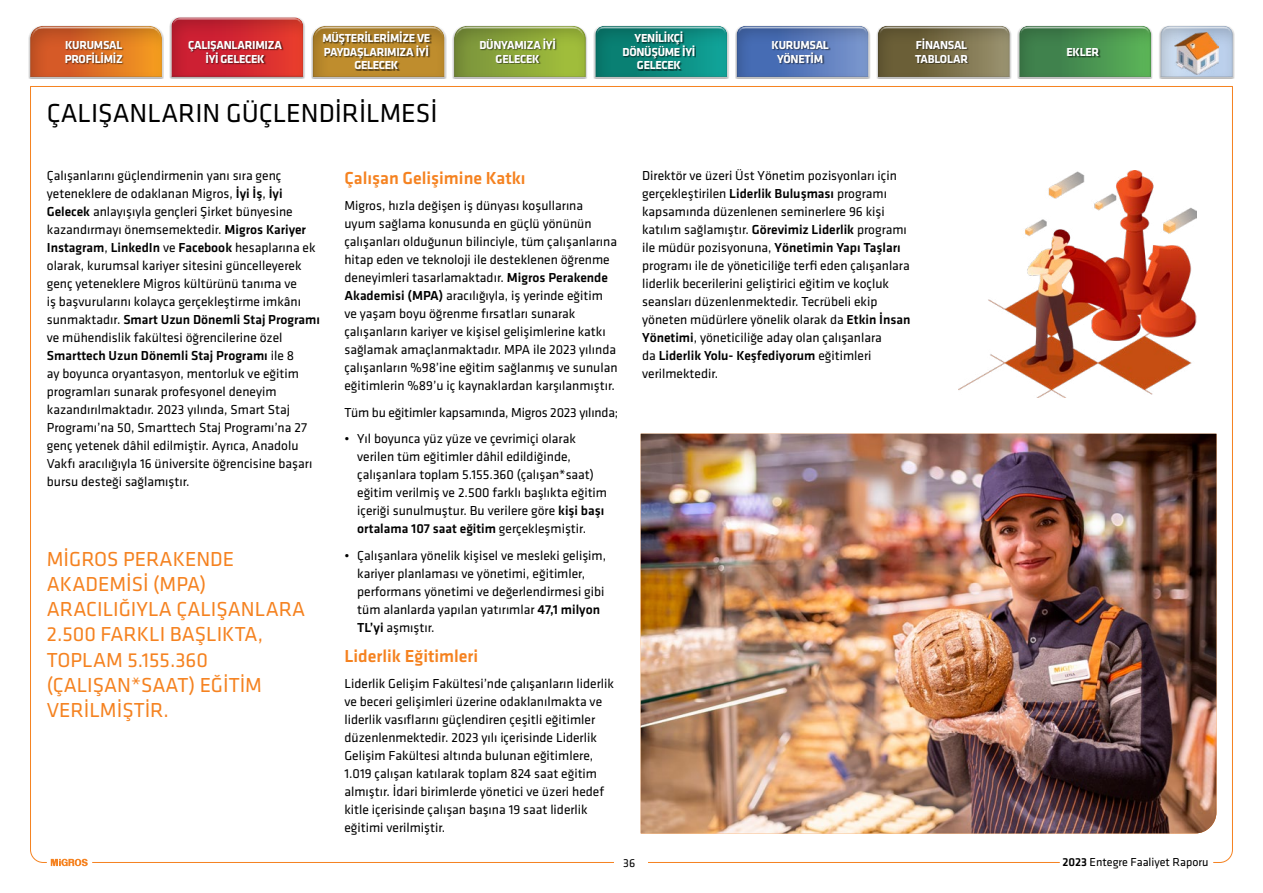
<style>
.page{position:relative;width:1263px;height:893px;background:#fff}
.page>*{position:absolute;margin:0;border:0;box-sizing:border-box;transform-origin:0 0}
.t1{font:27px "Klavika";color:#000}
.t2{font:21px/25.2px "Klavika";color:#f58220}
.t3{font:500 18px "Klavika";color:#f58220}
.t4{font:13.5px/18px "Klavika";color:#000}
.t5{font:700 12px/13.5px "Klavika";letter-spacing:-.025em;color:#fff;text-align:center}
.t6{font:12px "Klavika";color:#000}
.s1{font-weight:500}
</style>
<div class="page">
<img style="left:641px;top:434px;width:571px;height:399px">
<img style="left:959px;top:170px;width:238px;height:228px">
<hr style="left:92px;top:862px;width:968px;height:1px;background:#f58220">
<svg style="left:1212px;top:87px;width:21px;height:776px"></svg>
<hr style="left:30px;top:86px;width:1203px;height:1px;background:#f58220">
<div style="left:615px;top:855px;width:33px;height:16px;background:#fff"></div>
<div style="left:28px;top:25px;width:136px;height:54px;background:#000;opacity:.75"></div>
<div style="left:150px;top:0;width:175px;height:86px;background:#000;opacity:.2"></div>
<div style="left:169px;top:15px;width:136px;height:11px;background:#fff"></div>
<div style="left:169px;top:17px;width:136px;height:62px;background:#000;opacity:.75"></div>
<div style="left:291px;top:7px;width:176px;height:79px;background:#000;opacity:.2"></div>
<div style="left:311px;top:24px;width:135px;height:14px;background:#fff"></div>
<div style="left:311px;top:25px;width:135px;height:54px;background:#000;opacity:.75"></div>
<div style="left:593px;top:25px;width:136px;height:54px;background:#000;opacity:.75"></div>
<div style="left:716px;top:7px;width:174px;height:79px;background:#000;opacity:.2"></div>
<div style="left:735px;top:24px;width:135px;height:11px;background:#fff"></div>
<div style="left:735px;top:25px;width:135px;height:54px;background:#000;opacity:.75"></div>
<div style="left:857px;top:7px;width:176px;height:79px;background:#000;opacity:.2"></div>
<div style="left:876px;top:24px;width:135px;height:11px;background:#fff"></div>
<div style="left:876px;top:25px;width:135px;height:54px;background:#000;opacity:.75"></div>
<div style="left:999px;top:7px;width:174px;height:79px;background:#000;opacity:.2"></div>
<div style="left:1017px;top:24px;width:136px;height:11px;background:#fff"></div>
<div style="left:1017px;top:25px;width:136px;height:54px;background:#000;opacity:.75"></div>
<div style="left:1140px;top:7px;width:115px;height:79px;background:#000;opacity:.2"></div>
<div style="left:1159px;top:24px;width:76px;height:11px;background:#fff"></div>
<div style="left:1159px;top:25px;width:76px;height:54px;background:#000;opacity:.75"></div>
<div style="left:432px;top:7px;width:176px;height:79px;background:#000;opacity:.2"></div>
<div style="left:452px;top:24px;width:136px;height:15px;background:#fff"></div>
<div style="left:452px;top:25px;width:136px;height:54px;background:#000;opacity:.75"></div>
<svg style="left:30px;top:86px;width:58px;height:780px"></svg>
<img style="left:1174px;top:33px;width:45px;height:41px">
<div style="left:65px;top:41px;width:59px;height:23px;background:#000;opacity:.6"></div>
<div style="left:1067px;top:49px;width:34px;height:9px;background:#000;opacity:.6"></div>
<div style="left:772px;top:41px;width:58px;height:23px;background:#000;opacity:.6"></div>
<div style="left:915px;top:38px;width:55px;height:26px;background:#000;opacity:.6"></div>
<div style="left:189px;top:41px;width:95px;height:23px;background:#000;opacity:.6"></div>
<div style="left:480px;top:38px;width:77px;height:26px;background:#000;opacity:.6"></div>
<div style="left:624px;top:31px;width:72px;height:40px;background:#000;opacity:.6"></div>
<div style="left:323px;top:31px;width:108px;height:40px;background:#000;opacity:.6"></div>
<p class="t5" style="left:188px;top:39px;width:95px">ÇALIŞANLARIMIZA<br>İYİ GELECEK</p>
<p class="t5" style="left:479px;top:39px;width:78px">DÜNYAMIZA İYİ<br>GELECEK</p>
<p class="t5" style="left:622px;top:32px;width:74px">YENİLİKÇİ<br>DÖNÜŞÜME İYİ<br>GELECEK</p>
<p class="t5" style="left:322px;top:32px;width:110px">MÜŞTERİLERİMİZE VE<br>PAYDAŞLARIMIZA İYİ<br>GELECEK</p>
<p class="t5" style="left:771px;top:39px;width:59px">KURUMSAL<br>YÖNETİM</p>
<p class="t5" style="left:915px;top:39px;width:54px;text-align:left">FİNANSAL<br>TABLOLAR</p>
<p class="t5" style="left:65px;top:39px;width:60px;text-align:left">KURUMSAL<br>PROFİLİMİZ</p>
<p class="t5" style="left:1066px;top:45px;width:34px">EKLER</p>
<h1 class="t1" style="left:47px;top:99px;width:392px">ÇALIŞANLARIN GÜÇLENDİRİLMESİ</h1>
<p class="t4" style="left:47px;top:167px;width:275px">Çalışanlarını güçlendirmenin yanı sıra genç yeteneklere de odaklanan Migros, <span class="s1">İyi İş</span>, <span class="s1">İyi Gelecek</span> anlayışıyla gençleri Şirket bünyesine kazandırmayı önemsemektedir. <span class="s1">Migros Kariyer Instagram</span>, <span class="s1">LinkedIn</span> ve <span class="s1">Facebook</span> hesaplarına ek olarak, kurumsal kariyer sitesini güncelleyerek genç yeteneklere Migros kültürünü tanıma ve<br>iş başvurularını kolayca gerçekleştirme imkânı sunmaktadır. <span class="s1">Smart Uzun Dönemli Staj Programı </span>ve mühendislik fakültesi öğrencilerine özel <span class="s1">Smarttech Uzun Dönemli Staj Programı</span> ile 8<br>ay boyunca oryantasyon, mentorluk ve eğitim programları sunarak profesyonel deneyim kazandırılmaktadır. 2023 yılında, Smart Staj Programı’na 50, Smarttech Staj Programı’na 27 genç yetenek dâhil edilmiştir. Ayrıca, Anadolu Vakfı aracılığıyla 16 üniversite öğrencisine başarı bursu desteği sağlamıştır.</p>
<h3 class="t3" style="left:344px;top:168px;width:183px">Çalışan Gelişimine Katkı</h3>
<p class="t4" style="left:344px;top:197px;width:275px">Migros, hızla değişen iş dünyası koşullarına uyum sağlama konusunda en güçlü yönünün çalışanları olduğunun bilinciyle, tüm çalışanlarına hitap eden ve teknoloji ile desteklenen öğrenme deneyimleri tasarlamaktadır. <span class="s1">Migros Perakende Akademisi (MPA)</span> aracılığıyla, iş yerinde eğitim ve yaşam boyu öğrenme fırsatları sunarak çalışanların kariyer ve kişisel gelişimlerine katkı sağlamak amaçlanmaktadır. MPA ile 2023 yılında çalışanların %98’ine eğitim sağlanmış ve sunulan eğitimlerin %89’u iç kaynaklardan karşılanmıştır.</p>
<p class="t4" style="left:344px;top:403px;width:275px">Tüm bu eğitimler kapsamında, Migros 2023 yılında;</p>
<p class="t4" style="left:357px;top:430px;width:251px;text-indent:-13px">• Yıl boyunca yüz yüze ve çevrimiçi olarak verilen tüm eğitimler dâhil edildiğinde, çalışanlara toplam 5.155.360 (çalışan*saat) eğitim verilmiş ve 2.500 farklı başlıkta eğitim içeriği sunulmuştur. Bu verilere göre <span class="s1">kişi başı ortalama 107 saat eğitim</span> gerçekleşmiştir.</p>
<p class="t4" style="left:357px;top:546px;width:250px;text-indent:-13px">• Çalışanlara yönelik kişisel ve mesleki gelişim, kariyer planlaması ve yönetimi, eğitimler, performans yönetimi ve değerlendirmesi gibi tüm alanlarda yapılan yatırımlar <span class="s1">47,1 milyon TL’yi</span> aşmıştır.</p>
<h3 class="t3" style="left:344px;top:646px;width:135px">Liderlik Eğitimleri</h3>
<p class="t4" style="left:344px;top:675px;width:271px">Liderlik Gelişim Fakültesi’nde çalışanların liderlik ve beceri gelişimleri üzerine odaklanılmakta ve liderlik vasıflarını güçlendiren çeşitli eğitimler düzenlenmektedir. 2023 yılı içerisinde Liderlik Gelişim Fakültesi altında bulunan eğitimlere, 1.019 çalışan katılarak toplam 824 saat eğitim almıştır. İdari birimlerde yönetici ve üzeri hedef kitle içerisinde çalışan başına 19 saat liderlik eğitimi verilmiştir.</p>
<h2 class="t2" style="left:47px;top:547px;width:260px">MİGROS PERAKENDE<br>AKADEMİSİ (MPA)<br>ARACILIĞIYLA ÇALIŞANLARA<br>2.500 FARKLI BAŞLIKTA,<br>TOPLAM 5.155.360 (ÇALIŞAN*SAAT) EĞİTİM<br>VERİLMİŞTİR.</h2>
<p class="t4" style="left:642px;top:167px;width:270px">Direktör ve üzeri Üst Yönetim pozisyonları için gerçekleştirilen <span class="s1">Liderlik Buluşması</span> programı kapsamında düzenlenen seminerlere 96 kişi katılım sağlamıştır. <span class="s1">Görevimiz Liderlik</span> programı ile müdür pozisyonuna, <span class="s1">Yönetimin Yapı Taşları </span>programı ile de yöneticiliğe terfi eden çalışanlara liderlik becerilerini geliştirici eğitim ve koçluk seansları düzenlenmektedir. Tecrübeli ekip yöneten müdürlere yönelik olarak da <span class="s1">Etkin İnsan Yönetimi</span>, yöneticiliğe aday olan çalışanlara<br>da <span class="s1">Liderlik Yolu- Keşfediyorum</span> eğitimleri verilmektedir.</p>
<p class="t6" style="left:623px;top:857px;width:13px">36</p>
<p class="t6" style="left:1062px;top:855px;width:148px"><span class="s1">2023</span> Entegre Faaliyet Raporu</p>
</div>
